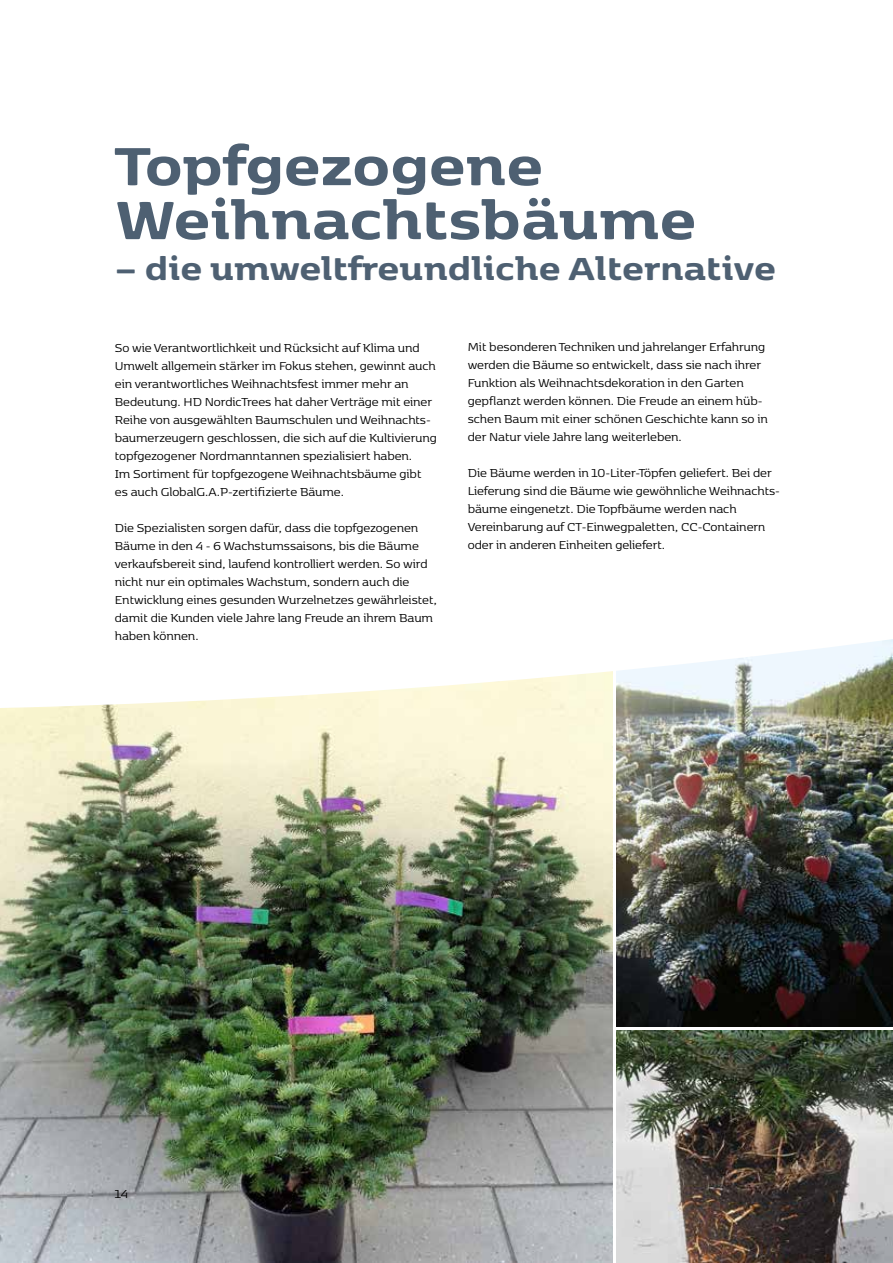
<style>
.page{position:relative;width:893px;height:1263px;background:#fff}
.page>*{position:absolute;margin:0;border:0;box-sizing:border-box;transform-origin:0 0}
.t1{font:700 63px/54px "Kobenhavn HDK";color:#4e6072}
.t2{font:700 37.5px "Kobenhavn HDK";color:#4e6072}
.t3{font:13.5px/18px "Kobenhavn HDK";color:#000}
</style>
<div class="page">
<img style="left:0;top:711px;width:612px;height:552px">
<img style="left:617px;top:711px;width:275px;height:315px">
<img style="left:617px;top:1031px;width:275px;height:232px">
<svg style="left:0;top:639px;width:893px;height:72px"></svg>
<h1 class="t1" style="left:115px;top:134px;width:582px">Topfgezogene<br>Weihnachtsbäume</h1>
<h2 class="t2" style="left:115px;top:240px;width:662px">– die umweltfreundliche Alternative</h2>
<p class="t3" style="left:115px;top:338px;width:323px">So wie Verantwortlichkeit und Rücksicht auf Klima und Umwelt allgemein stärker im Fokus stehen, gewinnt auch ein verantwortliches Weihnachtsfest immer mehr an Bedeutung. HD NordicTrees hat daher Verträge mit einer Reihe von ausgewählten Baumschulen und Weihnachts&shy;baumerzeugern geschlossen, die sich auf die Kultivierung topfgezogener Nordmanntannen spezialisiert haben.<br>Im Sortiment für topfgezogene Weihnachtsbäume gibt es auch GlobalG.A.P-zertifizierte Bäume.</p>
<p class="t3" style="left:115px;top:518px;width:324px">Die Spezialisten sorgen dafür, dass die topfgezogenen Bäume in den 4 - 6 Wachstumssaisons, bis die Bäume verkaufsbereit sind, laufend kontrolliert werden. So wird nicht nur ein optimales Wachstum, sondern auch die Entwicklung eines gesunden Wurzelnetzes gewährleistet, damit die Kunden viele Jahre lang Freude an ihrem Baum haben können.</p>
<p class="t3" style="left:468px;top:338px;width:302px">Mit besonderen Techniken und jahrelanger Erfahrung werden die Bäume so entwickelt, dass sie nach ihrer Funktion als Weihnachtsdekoration in den Garten gepflanzt werden können. Die Freude an einem hüb&shy;schen Baum mit einer schönen Geschichte kann so in der Natur viele Jahre lang weiterleben.</p>
<p class="t3" style="left:468px;top:464px;width:314px">Die Bäume werden in 10-Liter-Töpfen geliefert. Bei der Lieferung sind die Bäume wie gewöhnliche Weihnachts&shy;bäume eingenetzt. Die Topfbäume werden nach Vereinbarung auf CT-Einwegpaletten, CC-Containern oder in anderen Einheiten geliefert.</p>
<p class="t3" style="left:115px;top:1184px;width:15px">14</p>
</div>
